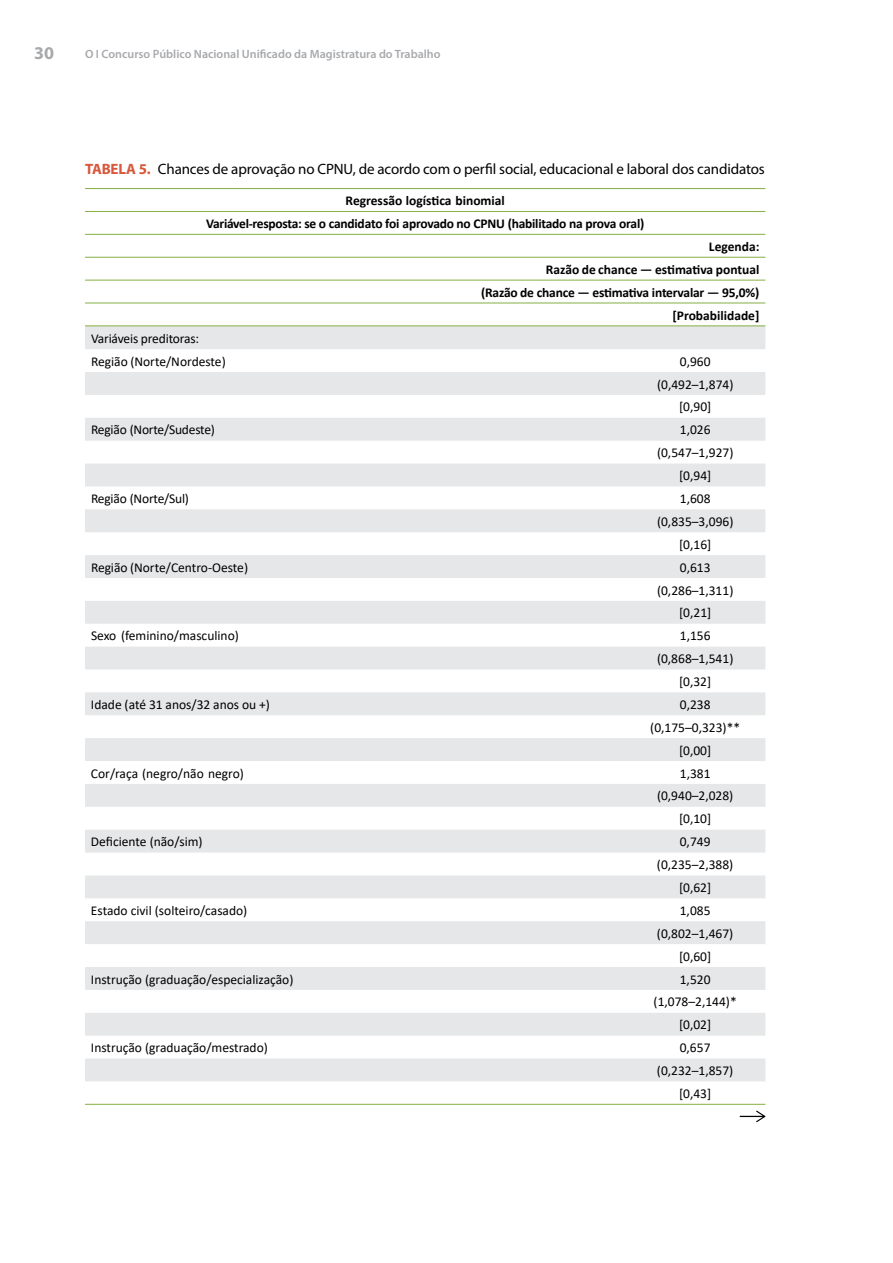
<style>
.page{position:relative;width:893px;height:1263px;background:#fff}
.page>*{position:absolute;margin:0;border:0;box-sizing:border-box;transform-origin:0 0}
.t1{font:700 18px "Myriad Pro";color:#a7a9ac}
.t2{font:15px "Myriad Pro";letter-spacing:-.01em;color:#000}
.t3{font:13.5px/23px "Calibri";color:#000;text-align:center}
.t4{font:700 13.5px/23px "Calibri";letter-spacing:-.015em;color:#000;text-align:center}
.t5{font:600 12px "Myriad Pro";color:#a7a9ac}
.s1{font-weight:700;color:#d7583b}
</style>
<div class="page">
<svg style="left:85px;top:326px;width:680px;height:755px;fill:#e8e9ea"></svg>
<hr style="left:85px;top:188px;width:540px;height:1px;background:#84af44">
<hr style="left:625px;top:188px;width:140px;height:1px;background:#84af44">
<hr style="left:85px;top:211px;width:540px;height:1px;background:#84af44">
<hr style="left:625px;top:211px;width:140px;height:1px;background:#84af44">
<hr style="left:85px;top:234px;width:540px;height:1px;background:#84af44">
<hr style="left:625px;top:234px;width:140px;height:1px;background:#84af44">
<hr style="left:85px;top:257px;width:540px;height:1px;background:#84af44">
<hr style="left:625px;top:257px;width:140px;height:1px;background:#84af44">
<hr style="left:85px;top:280px;width:540px;height:1px;background:#84af44">
<hr style="left:625px;top:280px;width:140px;height:1px;background:#84af44">
<hr style="left:85px;top:303px;width:540px;height:1px;background:#84af44">
<hr style="left:625px;top:303px;width:140px;height:1px;background:#84af44">
<hr style="left:85px;top:325px;width:540px;height:1px;background:#84af44">
<hr style="left:625px;top:325px;width:140px;height:1px;background:#84af44">
<hr style="left:85px;top:1104px;width:540px;height:1px;background:#84af44">
<hr style="left:625px;top:1104px;width:140px;height:1px;background:#84af44">
<svg style="left:740px;top:1110px;width:25px;height:12px"></svg>
<h1 class="t1" style="left:34px;top:41px;width:21px">30</h1>
<p class="t5" style="left:85px;top:46px;width:357px">O I Concurso Público Nacional Unificado da Magistratura do Trabalho</p>
<p class="t2" style="left:85px;top:159px;width:681px"><span class="s1">TABELA 5.</span> Chances de aprovação no CPNU, de acordo com o perfil social, educacional e laboral dos candidatos</p>
<p class="t4" style="left:206px;top:189px;width:439px">Regressão logística binomial<br>Variável-resposta: se o candidato foi aprovado no CPNU (habilitado na prova oral)</p>
<p class="t4" style="left:481px;top:235px;width:280px;text-align:right">Legenda:<br>Razão de chance — estimativa pontual<br>(Razão de chance — estimativa intervalar — 95,0%) [Probabilidade]</p>
<p class="t3" style="left:91px;top:326px;width:136px;text-align:left">Variáveis preditoras:<br>Região (Norte/Nordeste)</p>
<p class="t3" style="left:657px;top:349px;width:78px">0,960 (0,492–1,874) [0,90]</p>
<p class="t3" style="left:91px;top:418px;width:125px">Região (Norte/Sudeste)</p>
<p class="t3" style="left:657px;top:418px;width:78px">1,026 (0,547–1,927) [0,94]</p>
<p class="t3" style="left:91px;top:487px;width:99px">Região (Norte/Sul)</p>
<p class="t3" style="left:657px;top:487px;width:78px">1,608 (0,835–3,096) [0,16]</p>
<p class="t3" style="left:91px;top:555px;width:159px">Região (Norte/Centro-Oeste)</p>
<p class="t3" style="left:657px;top:555px;width:78px">0,613 (0,286–1,311) [0,21]</p>
<p class="t3" style="left:91px;top:624px;width:149px">Sexo (feminino/masculino)</p>
<p class="t3" style="left:657px;top:624px;width:78px">1,156 (0,868–1,541) [0,32]</p>
<p class="t3" style="left:91px;top:693px;width:180px">Idade (até 31 anos/32 anos ou +)</p>
<p class="t3" style="left:650px;top:693px;width:91px">0,238 (0,175–0,323)** [0,00]</p>
<p class="t3" style="left:91px;top:761px;width:154px">Cor/raça (negro/não negro)</p>
<p class="t3" style="left:657px;top:761px;width:78px">1,381 (0,940–2,028) [0,10]</p>
<p class="t3" style="left:91px;top:830px;width:113px">Deficiente (não/sim)</p>
<p class="t3" style="left:657px;top:830px;width:78px">0,749 (0,235–2,388) [0,62]</p>
<p class="t3" style="left:91px;top:898px;width:158px">Estado civil (solteiro/casado)</p>
<p class="t3" style="left:657px;top:898px;width:78px">1,085 (0,802–1,467) [0,60]</p>
<p class="t3" style="left:91px;top:967px;width:204px">Instrução (graduação/especialização)</p>
<p class="t3" style="left:654px;top:967px;width:85px">1,520 (1,078–2,144)* [0,02]</p>
<p class="t3" style="left:91px;top:1036px;width:178px">Instrução (graduação/mestrado)</p>
<p class="t3" style="left:657px;top:1036px;width:78px">0,657 (0,232–1,857) [0,43]</p>
</div>
